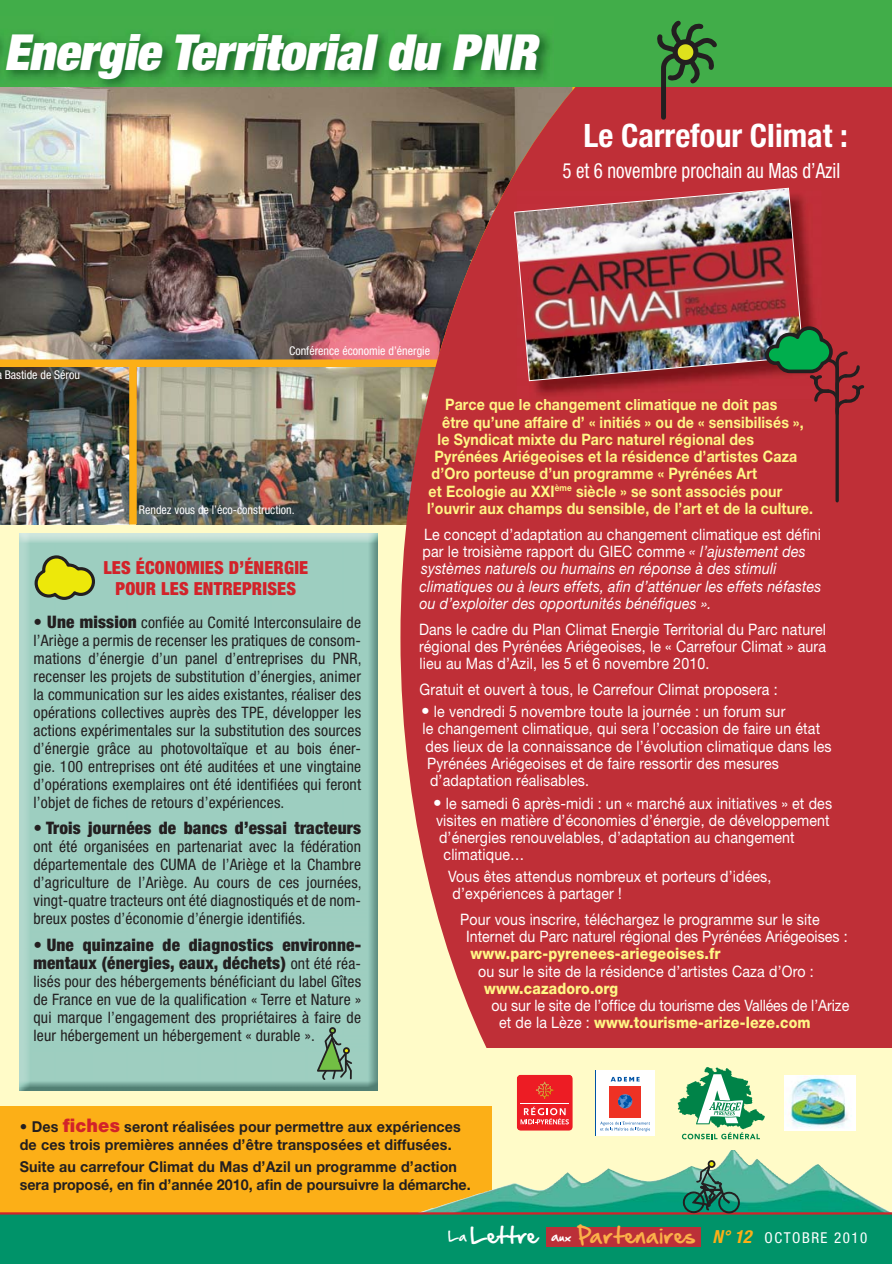
<style>
.page{position:relative;width:892px;height:1264px;background:#fff}
.page>*{position:absolute;margin:0;border:0;box-sizing:border-box;transform-origin:0 0}
.t1{font:italic 900 expanded 49.7px "Helvetica Neue";color:#fff}
.t2{font:700 condensed 32.2px "Helvetica Neue";color:#fff}
.t3{font:condensed 21px "Helvetica Neue";color:#fff;scale:.9 1}
.t4{font:19.25px "Handof Sean";letter-spacing:.05em;color:#fbb049}
.t5{font:900 condensed 18.03px/21px "Helvetica Neue";letter-spacing:.01em;color:#d2232a;text-align:center}
.t6{font:900 condensed 17.32px/18px "Helvetica Neue";letter-spacing:.01em;color:#231f20}
.t7{font:condensed 15.75px/18px "Helvetica Neue";letter-spacing:.01em;color:#231f20;text-align:justify}
.t8{font:15.75px/17.3px "Helvetica Neue";letter-spacing:.01em;color:#fff;scale:.9 1}
.t9{font:700 15.75px "Helvetica Neue";letter-spacing:.01em;color:#fff685;scale:.9 1}
.t10{font:italic 15.75px/17.3px "Helvetica Neue";letter-spacing:.01em;color:#fff;scale:.9 1}
.t11{font:800 15.75px "Helvetica Neue";letter-spacing:.01em;color:#fff685;scale:.9 1}
.t12{font:700 15.05px/18px "Helvetica Neue";letter-spacing:.01em;color:#231f20;scale:.95 1}
.t13{font:700 15.05px/18px "Helvetica Neue";letter-spacing:.01em;color:#231f20}
.t14{font:condensed 12.08px "Helvetica Neue";color:#fff}
.s1{font-weight:900;font-size:17.32px}
.s2{font-weight:400;font-size:15.75px}
.s3{font-style:normal}
.s4{font-weight:900;font-stretch:condensed;font-size:17.32px}
.s5{font-weight:800;color:#fff685}
.s6{font-weight:900;font-size:18.72px;color:#d2232a}
.s7{font-size:12.25px;color:#fff}
.s8{color:#fff}
.s9{font-family:"Helvetica Neue";font-weight:700;font-style:italic;font-stretch:condensed;font-size:18.03px;color:#fcaf17}
.s10{font-family:"Helvetica Neue";font-stretch:condensed;font-size:15.05px;color:#fff}
</style>
<div class="page">
<div style="left:0;top:400px;width:892px;height:847px;background:#fffbc8"></div>
<img style="left:0;top:89px;width:400px;height:270px">
<img style="left:137px;top:367px;width:263px;height:157px">
<div style="left:0;top:359px;width:443px;height:8px;background:#fcaf17"></div>
<svg style="left:400px;top:87px;width:492px;height:961px;background:#bc393d"></svg>
<div style="left:0;top:0;width:892px;height:87px;background:#41ad49"></div>
<img style="left:0;top:33px;width:553px;height:56px">
<img style="left:20px;top:533px;width:357px;height:557px">
<img style="left:0;top:367px;width:129px;height:157px">
<svg style="left:33px;top:553px;width:64px;height:48px;background:#adbc52"></svg>
<img style="left:517px;top:190px;width:304px;height:209px">
<img style="left:517px;top:399px;width:246px;height:1px">
<img style="left:514px;top:187px;width:290px;height:194px">
<div style="left:129px;top:362px;width:8px;height:162px;background:#fcaf17"></div>
<div style="left:329px;top:1026px;width:7px;height:7px;border:2px solid #231f20;border-radius:50%"></div>
<svg style="left:315px;top:1027px;width:39px;height:54px;background:#7fa98c"></svg>
<svg style="left:656px;top:20px;width:65px;height:102px"></svg>
<svg style="left:763px;top:324px;width:103px;height:180px;background:#9e3b39"></svg>
<svg style="left:492px;top:1075px;width:397px;height:136px"></svg>
<div style="left:0;top:1105px;width:492px;height:137px;background:#fcaf17"></div>
<div style="left:0;top:1212px;width:892px;height:51px;background:#009369"></div>
<div style="left:546px;top:1227px;width:155px;height:19px;background:#bb3038"></div>
<img style="left:614px;top:1149px;width:120px;height:32px">
<hr style="left:0;top:1211px;width:892px;height:3px;background:#d2232a">
<div style="left:707px;top:1159px;width:9px;height:8px;border:2px solid #231f20;border-radius:2px"></div>
<svg style="left:683px;top:1161px;width:57px;height:51px;background:#46937d"></svg>
<img style="left:517px;top:1074px;width:56px;height:56px">
<hr style="left:520px;top:1102px;width:49px;height:1px;background:#fff">
<svg style="left:536px;top:1081px;width:18px;height:17px"></svg>
<svg style="left:520px;top:1106px;width:49px;height:18px"></svg>
<svg style="left:678px;top:1067px;width:87px;height:71px"></svg>
<svg style="left:595px;top:1070px;width:60px;height:65px"></svg>
<div style="left:596px;top:1069px;width:58px;height:65px;background:#fff"></div>
<div style="left:609px;top:1085px;width:31px;height:31px;background:#ee3224"></div>
<svg style="left:618px;top:1094px;width:14px;height:14px"></svg>
<svg style="left:611px;top:1076px;width:28px;height:5px"></svg>
<svg style="left:600px;top:1121px;width:50px;height:10px"></svg>
<img style="left:784px;top:1075px;width:71px;height:55px">
<h1 class="t1" style="left:4px;top:34px;width:542px">Energie Territorial du PNR</h1>
<h2 class="t2" style="left:583px;top:124px;width:266px">Le Carrefour Climat :</h2>
<h3 class="t3" style="left:562px;top:163px;width:310px">5 et 6 novembre prochain au Mas d’Azil</h3>
<p class="t14" style="left:5px;top:370px;width:77px">Bastide de Sérou</p>
<p class="t14" style="left:289px;top:346px;width:142px">Conférence économie d’énergie</p>
<p class="t14" style="left:139px;top:505px;width:157px">Rendez vous de l’éco-construction.</p>
<p class="t5" style="left:103px;top:558px;width:206px">LES ÉCONOMIES D’ÉNERGIE<br>POUR LES ENTREPRISES</p>
<p class="t7" style="left:34px;top:614px;width:330px"><span class="s1">• Une mission</span> confiée au Comité Interconsulaire de l’Ariège a permis de recenser les pratiques de consom&shy;mations d’énergie d’un panel d’entreprises du PNR, recenser les projets de substitution d’énergies, animer la communication sur les aides existantes, réaliser des opérations collectives auprès des TPE, développer les actions expérimentales sur la substitution des sources d’énergie grâce au photovoltaïque et au bois éner&shy;gie. 100 entreprises ont été auditées et une vingtaine d’opérations exemplaires ont été identifiées qui feront l’objet de fiches de retours d’expériences.</p>
<p class="t6" style="left:34px;top:820px;width:329px">• Trois journées de bancs d’essai tracteurs</p>
<p class="t7" style="left:34px;top:838px;width:330px">ont été organisées en partenariat avec la fédération départementale des CUMA de l’Ariège et la Chambre d’agriculture de l’Ariège. Au cours de ces journées, vingt-quatre tracteurs ont été diagnostiqués et de nom&shy;breux postes d’économie d’énergie identifiés.</p>
<p class="t6" style="left:34px;top:937px;width:329px">• Une quinzaine de diagnostics environne&shy;mentaux (énergies, eaux, déchets) <span class="s2">ont été réa-</span></p>
<p class="t7" style="left:34px;top:973px;width:329px">lisés pour des hébergements bénéficiant du label Gîtes de France en vue de la qualification « Terre et Nature » qui marque l’engagement des propriétaires à faire de leur hébergement un hébergement « durable ».</p>
<p class="t9" style="left:445px;top:399px;width:371px">Parce que e c angement c mat que ne o t pas</p>
<p class="t9" style="left:442px;top:416px;width:403px">être qu’une affaire d’ « initiés » ou de « sensibilisés »,</p>
<p class="t9" style="left:437px;top:433px;width:353px">le Syndicat mixte du Parc naturel régional des</p>
<p class="t9" style="left:434px;top:451px;width:404px">Pyrénées Ariégeoises et la résidence d’artistes Caza</p>
<p class="t9" style="left:431px;top:468px;width:363px">d’Oro porteuse d’un programme « Pyrénées Art</p>
<p class="t9" style="left:428px;top:485px;width:394px">et Ecologie au XXI<sup>ème</sup> siècle » se sont associés pour</p>
<p class="t9" style="left:427px;top:502px;width:430px">l’ouvrir aux champs du sensible, de l’art et de la culture.</p>
<p class="t10" style="left:419px;top:527px;width:448px"><span class="s3">Le concept d’adaptation au changement climatique est défini par le troisième rapport du GIEC comme</span> « l’ajustement des systèmes naturels ou humains en réponse à des stimuli climatiques ou à leurs effets, afin d’atténuer les effets néfastes ou d’exploiter des opportunités bénéfiques ».</p>
<p class="t8" style="left:419px;top:621px;width:454px;text-align:justify">Dans le cadre du Plan Climat Energie Territorial du Parc naturel régional des Pyrénées Ariégeoises, le « Carrefour Climat » aura lieu au Mas d’Azil, les 5 et 6 novembre 2010.</p>
<p class="t8" style="left:419px;top:682px;width:399px">Gratuit et ouvert à tous, le Carrefour Climat proposera :</p>
<p class="t8" style="left:421px;top:704px;width:406px"><span class="s4">•</span> le vendredi 5 novembre toute la journée : un forum sur</p>
<p class="t8" style="left:422px;top:721px;width:443px">le changement climatique, qui sera l’occasion de faire un état</p>
<p class="t8" style="left:425px;top:738px;width:453px">des lieux de la connaissance de l’évolution climatique dans les</p>
<p class="t8" style="left:427px;top:756px;width:392px">Pyrénées Ariégeoises et de faire ressortir des mesures</p>
<p class="t8" style="left:430px;top:773px;width:178px">d’adaptation réalisables.</p>
<p class="t8" style="left:433px;top:795px;width:445px"><span class="s4">•</span> le samedi 6 après-midi : un « marché aux initiatives » et des</p>
<p class="t8" style="left:436px;top:812px;width:439px">visites en matière d’économies d’énergie, de développement</p>
<p class="t8" style="left:439px;top:830px;width:397px">d’énergies renouvelables, d’adaptation au changement</p>
<p class="t8" style="left:443px;top:847px;width:91px">climatique…</p>
<p class="t8" style="left:448px;top:868px;width:361px">Vous êtes attendus nombreux et porteurs d’idées, d’expériences à partager !</p>
<p class="t8" style="left:466px;top:911px;width:425px;text-indent:-6px">Pour vous inscrire, téléchargez le programme sur le site<br>Internet du Parc naturel régional des Pyrénées Ariégeoises :</p>
<p class="t11" style="left:470px;top:947px;width:279px">www.parc-pyrenees-ariegeoises.fr</p>
<p class="t8" style="left:478px;top:963px;width:374px">ou sur le site de la résidence d’artistes Caza d’Oro :</p>
<p class="t11" style="left:484px;top:982px;width:150px">www.cazadoro.org</p>
<p class="t8" style="left:499px;top:998px;width:390px;text-indent:-8px">ou sur le site de l’office du tourisme des Vallées de l’Arize et de la Lèze : <span class="s5">www.tourisme-arize-leze.com</span></p>
<p class="t9" style="left:519px;top:399px;width:6px">l</p>
<p class="t9" style="left:543px;top:399px;width:11px">h</p>
<p class="t9" style="left:633px;top:399px;width:10px">li</p>
<p class="t9" style="left:667px;top:399px;width:6px">i</p>
<p class="t9" style="left:722px;top:399px;width:25px">d i</p>
<p class="t13" style="left:20px;top:1118px;width:443px">• Des <span class="s6">fiches</span> seront réalisées pour permettre aux expériences de ces trois premières années d’être transposées et diffusées.</p>
<p class="t12" style="left:20px;top:1158px;width:476px">Suite au carrefour Climat du Mas d’Azil un programme d’action sera proposé, en fin d’année 2010, afin de poursuivre la démarche.</p>
<p class="t4" style="left:448px;top:1225px;width:420px"><span class="s7">La</span> <span class="s8">Lettre</span> <span class="s7">aux</span> Partenaires <span class="s9">N° 12</span> <span class="s10">OCTOBRE 2010</span></p>
</div>
